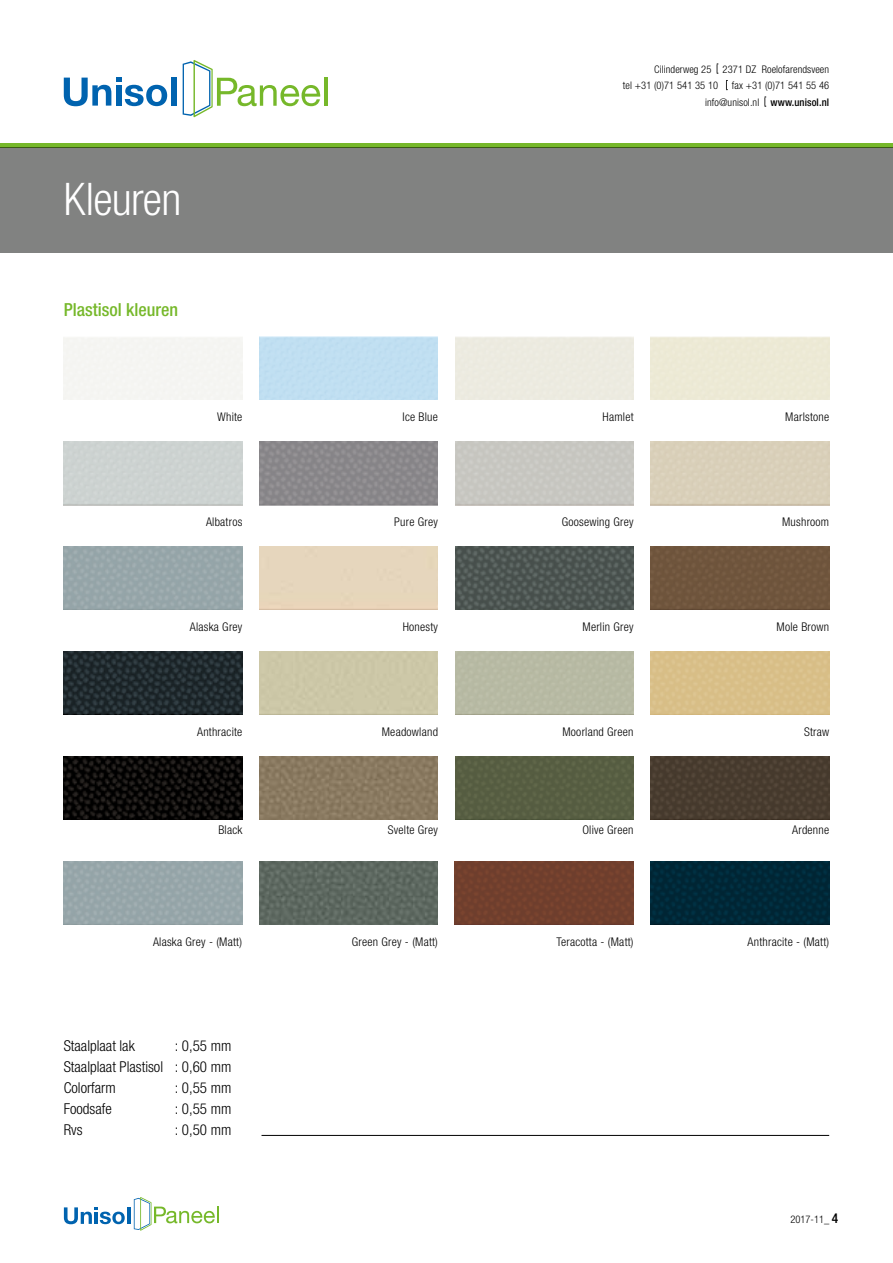
<style>
.page{position:relative;width:893px;height:1263px;background:#fff}
.page>*{position:absolute;margin:0;border:0;box-sizing:border-box;transform-origin:0 0}
.t1{font:300 condensed 45px "Helvetica Neue LT Std";letter-spacing:-.015em;color:#fff}
.t2{font:500 condensed 18px "Helvetica Neue LT Std";color:#76b82a}
.t3{font:300 condensed 15px/21px "Helvetica Neue LT Std";color:#000;text-align:justify}
.t4{font:300 condensed 12px "Helvetica Neue LT Std";letter-spacing:.02em;color:#000}
.t5{font:300 condensed 10.5px/16.5px "Helvetica Neue LT Std";letter-spacing:.01em;color:#000}
.s1{font-weight:500}
.s2{font-weight:500;font-size:13.5px}
</style>
<div class="page">
<svg style="left:64px;top:1207px;width:61px;height:17px"></svg>
<hr style="left:127px;top:1207px;width:3px;height:17px;background:#0063af">
<svg style="left:134px;top:1197px;width:85px;height:34px"></svg>
<hr style="left:324px;top:78px;width:3px;height:28px;background:#76b82a">
<svg style="left:64px;top:78px;width:103px;height:28px"></svg>
<div style="left:171px;top:78px;width:6px;height:28px;background:#0063af"></div>
<svg style="left:183px;top:60px;width:137px;height:57px"></svg>
<hr style="left:0;top:143px;width:893px;height:4px;background:#76b82a">
<div style="left:0;top:148px;width:893px;height:105px;background:#818281"></div>
<img style="left:651px;top:757px;width:178px;height:63px">
<img style="left:64px;top:757px;width:178px;height:63px">
<img style="left:259px;top:757px;width:179px;height:63px">
<img style="left:64px;top:652px;width:178px;height:63px">
<img style="left:455px;top:547px;width:179px;height:63px">
<img style="left:455px;top:757px;width:179px;height:63px">
<div style="left:651px;top:547px;width:178px;height:63px;background:#6f553c"></div>
<img style="left:260px;top:862px;width:178px;height:63px">
<img style="left:455px;top:862px;width:179px;height:63px">
<img style="left:651px;top:862px;width:178px;height:63px">
<hr style="left:261px;top:1135px;width:568px;height:1px;background:#000">
<h1 class="t1" style="left:64px;top:173px;width:119px">Kleuren</h1>
<h2 class="t2" style="left:64px;top:299px;width:116px">Plastisol kleuren</h2>
<p class="t5" style="left:623px;top:61px;width:208px;text-indent:31px">Cilinderweg 25 2371 DZ Roelofarendsveen tel +31 (0)71 541 35 10</p>
<p class="t5" style="left:705px;top:77px;width:126px;text-align:right">fax +31 (0)71 541 55 46 info@unisol.nl <span class="s1">www.unisol.nl</span></p>
<p class="t4" style="left:217px;top:410px;width:27px">White</p>
<p class="t4" style="left:403px;top:410px;width:37px">Ice Blue</p>
<p class="t4" style="left:603px;top:410px;width:32px">Hamlet</p>
<p class="t4" style="left:785px;top:410px;width:45px">Marlstone</p>
<p class="t4" style="left:206px;top:515px;width:38px">Albatros</p>
<p class="t4" style="left:394px;top:515px;width:45px">Pure Grey</p>
<p class="t4" style="left:562px;top:515px;width:73px">Goosewing Grey</p>
<p class="t4" style="left:782px;top:515px;width:49px">Mushroom</p>
<p class="t4" style="left:190px;top:620px;width:54px">Alaska Grey</p>
<p class="t4" style="left:403px;top:620px;width:37px">Honesty</p>
<p class="t4" style="left:583px;top:620px;width:53px">Merlin Grey</p>
<p class="t4" style="left:777px;top:620px;width:54px">Mole Brown</p>
<p class="t4" style="left:197px;top:725px;width:47px">Anthracite</p>
<p class="t4" style="left:382px;top:725px;width:58px">Meadowland</p>
<p class="t4" style="left:562px;top:725px;width:73px">Moorland Green</p>
<p class="t4" style="left:804px;top:725px;width:27px">Straw</p>
<p class="t4" style="left:388px;top:823px;width:52px">Svelte Grey</p>
<p class="t4" style="left:582px;top:823px;width:53px">Olive Green</p>
<p class="t4" style="left:218px;top:823px;width:26px">Black</p>
<p class="t4" style="left:792px;top:823px;width:38px">Ardenne</p>
<p class="t4" style="left:153px;top:935px;width:90px">Alaska Grey - (Matt)</p>
<p class="t4" style="left:352px;top:935px;width:88px">Green Grey - (Matt)</p>
<p class="t4" style="left:556px;top:935px;width:79px">Teracotta - (Matt)</p>
<p class="t4" style="left:748px;top:935px;width:83px">Anthracite - (Matt)</p>
<p class="t3" style="left:64px;top:1035px;width:73px">Staalplaat lak</p>
<p class="t3" style="left:64px;top:1035px;width:169px;text-indent:111px">: 0,55 mm Staalplaat Plastisol : 0,60 mm Colorfarm</p>
<p class="t3" style="left:175px;top:1077px;width:58px">: 0,55 mm</p>
<p class="t3" style="left:64px;top:1098px;width:50px">Foodsafe</p>
<p class="t3" style="left:175px;top:1098px;width:58px">: 0,55 mm</p>
<p class="t3" style="left:64px;top:1119px;width:20px">Rvs</p>
<p class="t3" style="left:175px;top:1119px;width:58px">: 0,50 mm</p>
<p class="t5" style="left:790px;top:1211px;width:49px">2017-11_ <span class="s2">4</span></p>
</div>
